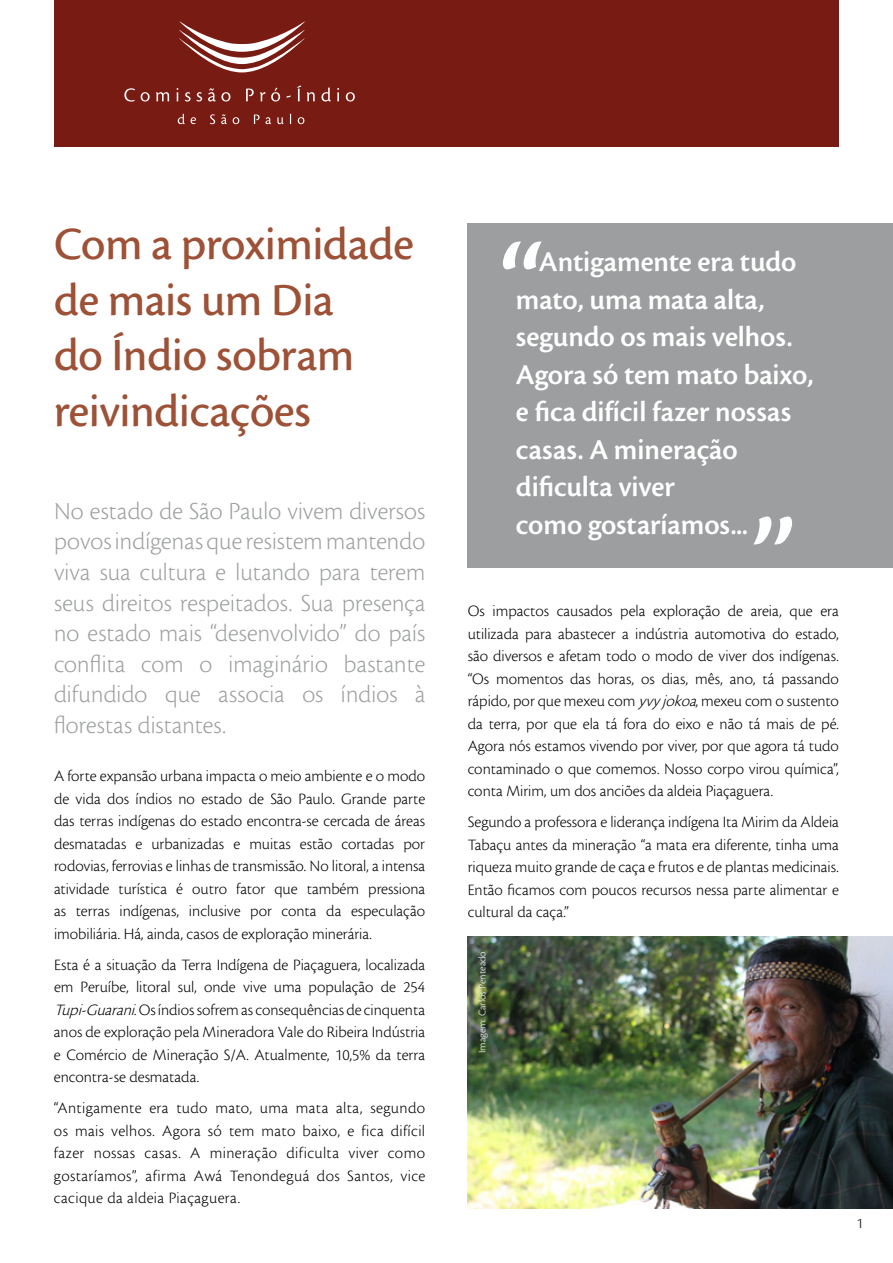
<style>
.page{position:relative;width:893px;height:1263px;background:#fff}
.page>*{position:absolute;margin:0;border:0;box-sizing:border-box;transform-origin:0 0}
.t1{font:126px "Cronos MM 574 72";color:#fff}
.t2{font:48px/55.5px "Cronos MM 479 32";color:#9d5137}
.t3{font:30px/37.5px "Cronos MM 574 20";color:#fff}
.t4{font:25.5px/30.6px "Cronos MM 250 17";letter-spacing:.01em;color:#9c9e9f;text-align:justify}
.t5{font:16.5px/22.5px "Cronos MM 250 11";color:#000;text-align:justify}
.t6{font:15px "Cronos MM 250 10";color:#000}
.t7{font:10.5px "Cronos MM 250 7";color:#fff}
.s1{font-style:italic}
</style>
<div class="page">
<div style="left:468px;top:223px;width:425px;height:345px;background:#9c9e9f"></div>
<div style="left:54px;top:0;width:785px;height:147px;background:#781c13"></div>
<svg style="left:179px;top:21px;width:126px;height:51px"></svg>
<svg style="left:124px;top:88px;width:11px;height:14px"></svg>
<svg style="left:141px;top:92px;width:9px;height:10px"></svg>
<svg style="left:156px;top:92px;width:13px;height:9px"></svg>
<svg style="left:185px;top:92px;width:17px;height:10px"></svg>
<svg style="left:208px;top:88px;width:22px;height:14px"></svg>
<svg style="left:246px;top:89px;width:8px;height:12px"></svg>
<svg style="left:260px;top:88px;width:20px;height:14px"></svg>
<svg style="left:297px;top:86px;width:4px;height:15px"></svg>
<svg style="left:307px;top:92px;width:8px;height:9px"></svg>
<svg style="left:321px;top:88px;width:10px;height:14px"></svg>
<svg style="left:337px;top:88px;width:2px;height:13px"></svg>
<svg style="left:346px;top:92px;width:9px;height:10px"></svg>
<svg style="left:178px;top:114px;width:7px;height:10px"></svg>
<svg style="left:191px;top:117px;width:5px;height:7px"></svg>
<svg style="left:210px;top:114px;width:5px;height:10px"></svg>
<svg style="left:221px;top:114px;width:6px;height:10px"></svg>
<svg style="left:233px;top:117px;width:6px;height:7px"></svg>
<svg style="left:254px;top:114px;width:17px;height:10px"></svg>
<svg style="left:277px;top:117px;width:6px;height:7px"></svg>
<svg style="left:298px;top:117px;width:6px;height:7px"></svg>
<img style="left:468px;top:937px;width:425px;height:272px">
<h2 class="t2" style="left:54px;top:218px;width:361px">Com a proximidade de mais um Dia<br>do Índio sobram reivindicações</h2>
<p class="t4" style="left:54px;top:496px;width:374px">No estado de São Paulo vivem diversos povos indígenas que resistem mantendo viva sua cultura e lutando para terem seus direitos respeitados. Sua presença no estado mais “desenvolvido” do país conflita com o imaginário bastante difundido que associa os índios à florestas distantes.</p>
<p class="t5" style="left:54px;top:765px;width:373px">A forte expansão urbana impacta o meio ambiente e o modo de vida dos índios no estado de São Paulo. Grande parte das terras indígenas do estado encontra-se cercada de áreas desmatadas e urbanizadas e muitas estão cortadas por rodovias, ferrovias e linhas de transmissão. No litoral, a intensa atividade turística é outro fator que também pressiona as terras indígenas, inclusive por conta da especulação imobiliária. Há, ainda, casos de exploração minerária.</p>
<p class="t5" style="left:54px;top:953px;width:373px">Esta é a situação da Terra Indígena de Piaçaguera, localizada em Peruíbe, litoral sul, onde vive uma população de 254<br><span class="s1">Tupi-Guarani</span>. Os índios sofrem as consequências de cinquenta anos de exploração pela Mineradora Vale do Ribeira Indústria e Comércio de Mineração S/A. Atualmente, 10,5% da terra encontra-se desmatada.</p>
<p class="t5" style="left:54px;top:1097px;width:373px">“Antigamente era tudo mato, uma mata alta, segundo os mais velhos. Agora só tem mato baixo, e fica difícil fazer nossas casas. A mineração dificulta viver como gostaríamos”, afirma Awá Tenondeguá dos Santos, vice cacique da aldeia Piaçaguera.</p>
<h1 class="t1" style="left:500px;top:224px;width:47px">“</h1>
<h3 class="t3" style="left:516px;top:244px;width:299px;text-indent:23px">Antigamente era tudo mato, uma mata alta, segundo os mais velhos.<br>Agora só tem mato baixo, e fica difícil fazer nossas casas. A mineração dificulta viver<br>como gostaríamos...</h3>
<h1 class="t1" style="left:750px;top:498px;width:47px">”</h1>
<p class="t5" style="left:468px;top:600px;width:373px">Os impactos causados pela exploração de areia, que era utilizada para abastecer a indústria automotiva do estado, são diversos e afetam todo o modo de viver dos indígenas. “Os momentos das horas, os dias, mês, ano, tá passando rápido, por que mexeu com <span class="s1">yvyjokoa</span>, mexeu com o sustento da terra, por que ela tá fora do eixo e não tá mais de pé.<br>Agora nós estamos vivendo por viver, por que agora tá tudo contaminado o que comemos. Nosso corpo virou química”, conta Mirim, um dos anciões da aldeia Piaçaguera.</p>
<p class="t5" style="left:468px;top:811px;width:373px">Segundo a professora e liderança indígena Ita Mirim da Aldeia Tabaçu antes da mineração “a mata era diferente, tinha uma riqueza muito grande de caça e frutos e de plantas medicinais.<br>Então ficamos com poucos recursos nessa parte alimentar e cultural da caça.”</p>
<p class="t7" style="left:477px;top:1053px;width:103px;rotate:-90deg">Imagem: Carlos Penteado</p>
<p class="t6" style="left:856px;top:1216px;width:8px">1</p>
</div>
